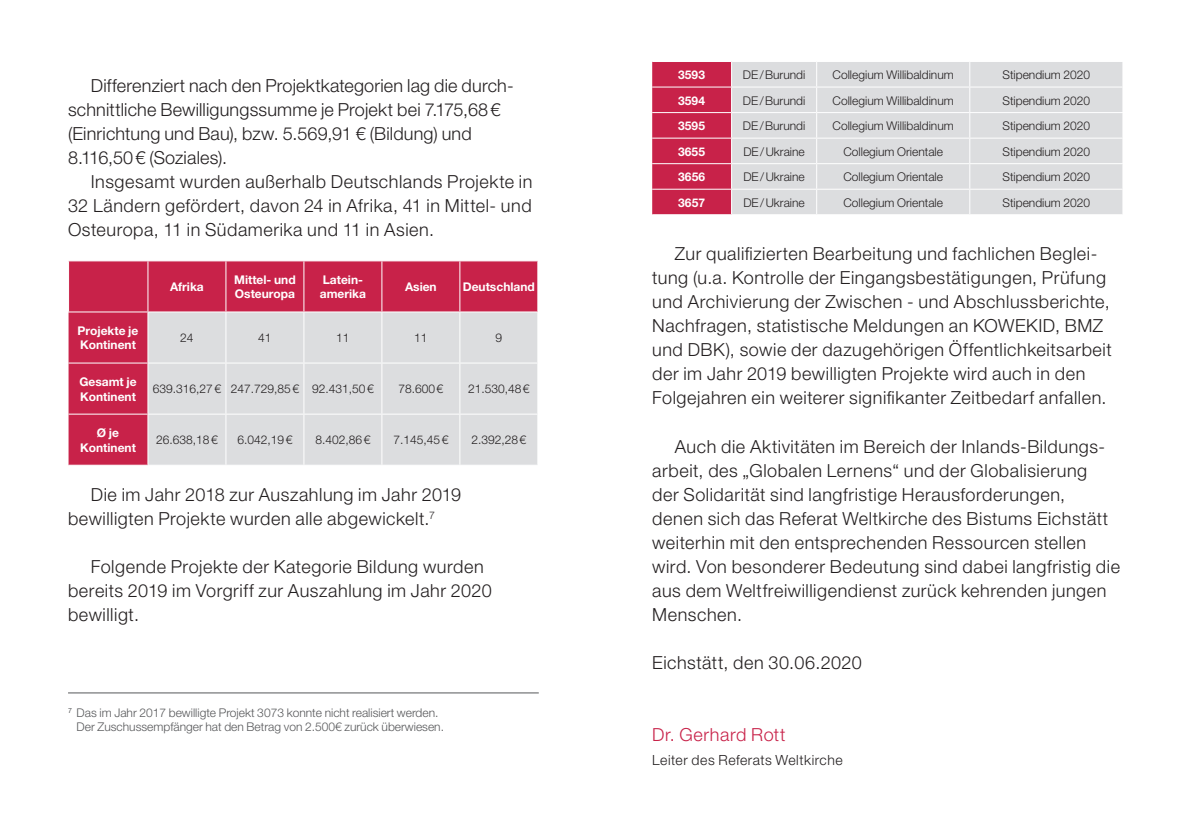
<style>
.page{position:relative;width:1191px;height:840px;background:#fff}
.page>*{position:absolute;margin:0;border:0;box-sizing:border-box;transform-origin:0 0}
.t1{font:300 18px/24px "Helvetica Neue LT";letter-spacing:.03em;color:#231f20}
.t2{font:300 18px/24px "Helvetica Neue LT";letter-spacing:.01em;color:#231f20}
.t3{font:300 18px "Helvetica Neue LT";letter-spacing:.035em;color:#c82249}
.t4{font:300 14px "Helvetica Neue LT";letter-spacing:.04em;color:#231f20}
.t5{font:300 12px "Helvetica Neue LT";color:#231f20}
.t6{font:700 12px/14.4px "Helvetica Neue LT";color:#fff}
.t7{font:300 12px/14.4px "Helvetica Neue LT";color:#57585a}
</style>
<div class="page">
<div style="left:69px;top:261px;width:468px;height:203px;background:#c82249"></div>
<svg style="left:148px;top:312px;width:389px;height:152px;background:#dddee0"></svg>
<hr style="left:225px;top:312px;width:1px;height:50px;background:#fff">
<hr style="left:303px;top:312px;width:1px;height:50px;background:#fff">
<hr style="left:381px;top:312px;width:1px;height:50px;background:#fff">
<hr style="left:459px;top:312px;width:1px;height:50px;background:#fff">
<hr style="left:148px;top:362px;width:78px;height:1px;background:#fff">
<hr style="left:226px;top:362px;width:78px;height:1px;background:#fff">
<hr style="left:225px;top:363px;width:1px;height:50px;background:#fff">
<hr style="left:304px;top:362px;width:78px;height:1px;background:#fff">
<hr style="left:303px;top:363px;width:1px;height:50px;background:#fff">
<hr style="left:382px;top:362px;width:78px;height:1px;background:#fff">
<hr style="left:381px;top:363px;width:1px;height:50px;background:#fff">
<hr style="left:460px;top:362px;width:78px;height:1px;background:#fff">
<hr style="left:459px;top:363px;width:1px;height:50px;background:#fff">
<hr style="left:148px;top:413px;width:78px;height:1px;background:#fff">
<hr style="left:226px;top:413px;width:78px;height:1px;background:#fff">
<hr style="left:225px;top:414px;width:1px;height:50px;background:#fff">
<hr style="left:304px;top:413px;width:78px;height:1px;background:#fff">
<hr style="left:303px;top:414px;width:1px;height:50px;background:#fff">
<hr style="left:382px;top:413px;width:78px;height:1px;background:#fff">
<hr style="left:381px;top:414px;width:1px;height:50px;background:#fff">
<hr style="left:460px;top:413px;width:78px;height:1px;background:#fff">
<hr style="left:459px;top:414px;width:1px;height:50px;background:#fff">
<hr style="left:147px;top:261px;width:1px;height:50px;background:#fff">
<hr style="left:225px;top:261px;width:1px;height:50px;background:#fff">
<hr style="left:303px;top:261px;width:1px;height:50px;background:#fff">
<hr style="left:381px;top:261px;width:1px;height:50px;background:#fff">
<hr style="left:459px;top:261px;width:1px;height:50px;background:#fff">
<hr style="left:148px;top:311px;width:78px;height:1px;background:#fff">
<hr style="left:226px;top:311px;width:78px;height:1px;background:#fff">
<hr style="left:304px;top:311px;width:78px;height:1px;background:#fff">
<hr style="left:382px;top:311px;width:78px;height:1px;background:#fff">
<hr style="left:460px;top:311px;width:78px;height:1px;background:#fff">
<hr style="left:147px;top:312px;width:1px;height:50px;background:#fff">
<hr style="left:147px;top:363px;width:1px;height:50px;background:#fff">
<hr style="left:147px;top:414px;width:1px;height:50px;background:#fff">
<hr style="left:68px;top:311px;width:80px;height:1px;background:#fff">
<hr style="left:69px;top:362px;width:79px;height:1px;background:#fff">
<hr style="left:69px;top:413px;width:79px;height:1px;background:#fff">
<div style="left:732px;top:62px;width:390px;height:152px;background:#dcdddf"></div>
<hr style="left:731px;top:86px;width:85px;height:1px;background:#fff">
<hr style="left:816px;top:86px;width:153px;height:1px;background:#fff">
<hr style="left:969px;top:86px;width:154px;height:1px;background:#fff">
<hr style="left:731px;top:112px;width:85px;height:1px;background:#fff">
<hr style="left:816px;top:112px;width:153px;height:1px;background:#fff">
<hr style="left:969px;top:112px;width:154px;height:1px;background:#fff">
<hr style="left:731px;top:137px;width:85px;height:1px;background:#fff">
<hr style="left:816px;top:137px;width:153px;height:1px;background:#fff">
<hr style="left:969px;top:137px;width:154px;height:1px;background:#fff">
<hr style="left:731px;top:163px;width:85px;height:1px;background:#fff">
<hr style="left:816px;top:163px;width:153px;height:1px;background:#fff">
<hr style="left:969px;top:163px;width:154px;height:1px;background:#fff">
<hr style="left:731px;top:189px;width:85px;height:1px;background:#fff">
<hr style="left:816px;top:189px;width:153px;height:1px;background:#fff">
<svg style="left:816px;top:62px;width:1px;height:152px"></svg>
<hr style="left:969px;top:189px;width:154px;height:1px;background:#fff">
<svg style="left:969px;top:62px;width:1px;height:152px"></svg>
<svg style="left:1122px;top:62px;width:1px;height:152px"></svg>
<div style="left:652px;top:61px;width:80px;height:154px;background:#c82249"></div>
<hr style="left:652px;top:61px;width:79px;height:1px;background:#fff">
<hr style="left:652px;top:86px;width:79px;height:1px;background:#fff">
<hr style="left:652px;top:112px;width:79px;height:1px;background:#fff">
<hr style="left:652px;top:137px;width:79px;height:1px;background:#fff">
<hr style="left:652px;top:163px;width:79px;height:1px;background:#fff">
<hr style="left:652px;top:189px;width:79px;height:1px;background:#fff">
<hr style="left:652px;top:214px;width:79px;height:1px;background:#fff">
<hr style="left:68px;top:692px;width:471px;height:1px;background:#57585a">
<p class="t2" style="left:68px;top:73px;width:447px;text-indent:23px">Differenziert nach den Projektkategorien lag die durch&shy;schnittliche Bewilligungssumme je Projekt bei 7.175,68€ (Einrichtung und Bau), bzw. 5.569,91 € (Bildung) und 8.116,50€ (Soziales).</p>
<p class="t1" style="left:68px;top:169px;width:466px;text-align:justify;text-indent:23px">Insgesamt wurden außerhalb Deutschlands Projekte in 32 Ländern gefördert, davon 24 in Afrika, 41 in Mittel- und Osteuropa, 11 in Südamerika und 11 in Asien.</p>
<p class="t6" style="left:170px;top:279px;width:35px">Afrika</p>
<p class="t6" style="left:234px;top:272px;width:63px">Mittel- und<br>Osteuropa</p>
<p class="t6" style="left:320px;top:272px;width:48px">Latein&shy;amerika</p>
<p class="t6" style="left:405px;top:279px;width:33px">Asien</p>
<p class="t6" style="left:463px;top:279px;width:73px">Deutschland</p>
<p class="t6" style="left:78px;top:323px;width:62px">Projekte je<br>Kontinent</p>
<p class="t5" style="left:180px;top:330px;width:15px">24</p>
<p class="t5" style="left:258px;top:330px;width:15px">41</p>
<p class="t5" style="left:336px;top:330px;width:15px">11</p>
<p class="t5" style="left:414px;top:330px;width:15px">11</p>
<p class="t5" style="left:495px;top:330px;width:8px">9</p>
<p class="t6" style="left:79px;top:374px;width:59px">Gesamt je<br>Kontinent</p>
<p class="t5" style="left:153px;top:381px;width:70px">639.316,27€</p>
<p class="t5" style="left:231px;top:381px;width:70px">247.729,85€</p>
<p class="t5" style="left:312px;top:381px;width:63px">92.431,50€</p>
<p class="t5" style="left:398px;top:381px;width:46px">78.600€</p>
<p class="t5" style="left:468px;top:381px;width:63px">21.530,48€</p>
<p class="t6" style="left:80px;top:425px;width:57px;text-align:center">Ø je<br>Kontinent</p>
<p class="t5" style="left:156px;top:432px;width:63px">26.638,18€</p>
<p class="t5" style="left:237px;top:432px;width:56px">6.042,19€</p>
<p class="t5" style="left:315px;top:432px;width:56px">8.402,86€</p>
<p class="t5" style="left:393px;top:432px;width:56px">7.145,45€</p>
<p class="t5" style="left:471px;top:432px;width:56px">2.392,28€</p>
<p class="t1" style="left:68px;top:481px;width:395px;text-indent:23px">Die im Jahr 2018 zur Auszahlung im Jahr 2019 bewilligten Projekte wurden alle abgewickelt.<sup>7</sup></p>
<p class="t1" style="left:68px;top:553px;width:425px;text-indent:23px">Folgende Projekte der Kategorie Bildung wurden bereits 2019 im Vorgriff zur Auszahlung im Jahr 2020 bewilligt.</p>
<p class="t7" style="left:77px;top:704px;width:369px;text-indent:-9px"><sup>7</sup> Das im Jahr 2017 bewilligte Projekt 3073 konnte nicht realisiert werden.<br>Der Zuschussempfänger hat den Betrag von 2.500€ zurück überwiesen.</p>
<p class="t6" style="left:678px;top:67px;width:28px">3593</p>
<p class="t5" style="left:743px;top:67px;width:64px">DE/Burundi</p>
<p class="t5" style="left:832px;top:67px;width:123px">Collegium Willibaldinum</p>
<p class="t5" style="left:1002px;top:67px;width:89px">Stipendium 2020</p>
<p class="t6" style="left:678px;top:93px;width:28px">3594</p>
<p class="t5" style="left:743px;top:93px;width:64px">DE/Burundi</p>
<p class="t5" style="left:832px;top:93px;width:123px">Collegium Willibaldinum</p>
<p class="t5" style="left:1002px;top:93px;width:89px">Stipendium 2020</p>
<p class="t6" style="left:678px;top:118px;width:28px">3595</p>
<p class="t5" style="left:743px;top:118px;width:64px">DE/Burundi</p>
<p class="t5" style="left:832px;top:118px;width:123px">Collegium Willibaldinum</p>
<p class="t5" style="left:1002px;top:118px;width:89px">Stipendium 2020</p>
<p class="t6" style="left:678px;top:144px;width:28px">3655</p>
<p class="t5" style="left:743px;top:144px;width:63px">DE/Ukraine</p>
<p class="t5" style="left:843px;top:144px;width:101px">Collegium Orientale</p>
<p class="t5" style="left:1002px;top:144px;width:89px">Stipendium 2020</p>
<p class="t6" style="left:678px;top:169px;width:28px">3656</p>
<p class="t5" style="left:743px;top:169px;width:63px">DE/Ukraine</p>
<p class="t5" style="left:843px;top:169px;width:101px">Collegium Orientale</p>
<p class="t5" style="left:1002px;top:169px;width:89px">Stipendium 2020</p>
<p class="t6" style="left:678px;top:195px;width:28px">3657</p>
<p class="t5" style="left:743px;top:195px;width:63px">DE/Ukraine</p>
<p class="t5" style="left:843px;top:195px;width:101px">Collegium Orientale</p>
<p class="t5" style="left:1002px;top:195px;width:89px">Stipendium 2020</p>
<p class="t1" style="left:652px;top:241px;width:461px;text-indent:23px">Zur qualifizierten Bearbeitung und fachlichen Beglei&shy;tung (u.a. Kontrolle der Eingangsbestätigungen, Prüfung und Archivierung der Zwischen - und Abschlussberichte, Nachfragen, statistische Meldungen an KOWEKID, BMZ und DBK), sowie der dazugehörigen Öffentlichkeitsarbeit der im Jahr 2019 bewilligten Projekte wird auch in den Folgejahren ein weiterer signifikanter Zeitbedarf anfallen.</p>
<p class="t1" style="left:652px;top:433px;width:469px;text-indent:23px">Auch die Aktivitäten im Bereich der Inlands-Bildungs&shy;arbeit, des „Globalen Lernens“ und der Globalisierung<br>der Solidarität sind langfristige Herausforderungen, denen sich das Referat Weltkirche des Bistums Eichstätt weiterhin mit den entsprechenden Ressourcen stellen wird. Von besonderer Bedeutung sind dabei langfristig die aus dem Weltfreiwilligendienst zurück kehrenden jungen Menschen.</p>
<p class="t1" style="left:652px;top:649px;width:211px">Eichstätt, den 30.06.2020</p>
<p class="t3" style="left:652px;top:723px;width:135px">Dr. Gerhard Rott</p>
<p class="t4" style="left:652px;top:750px;width:192px">Leiter des Referats Weltkirche</p>
</div>
